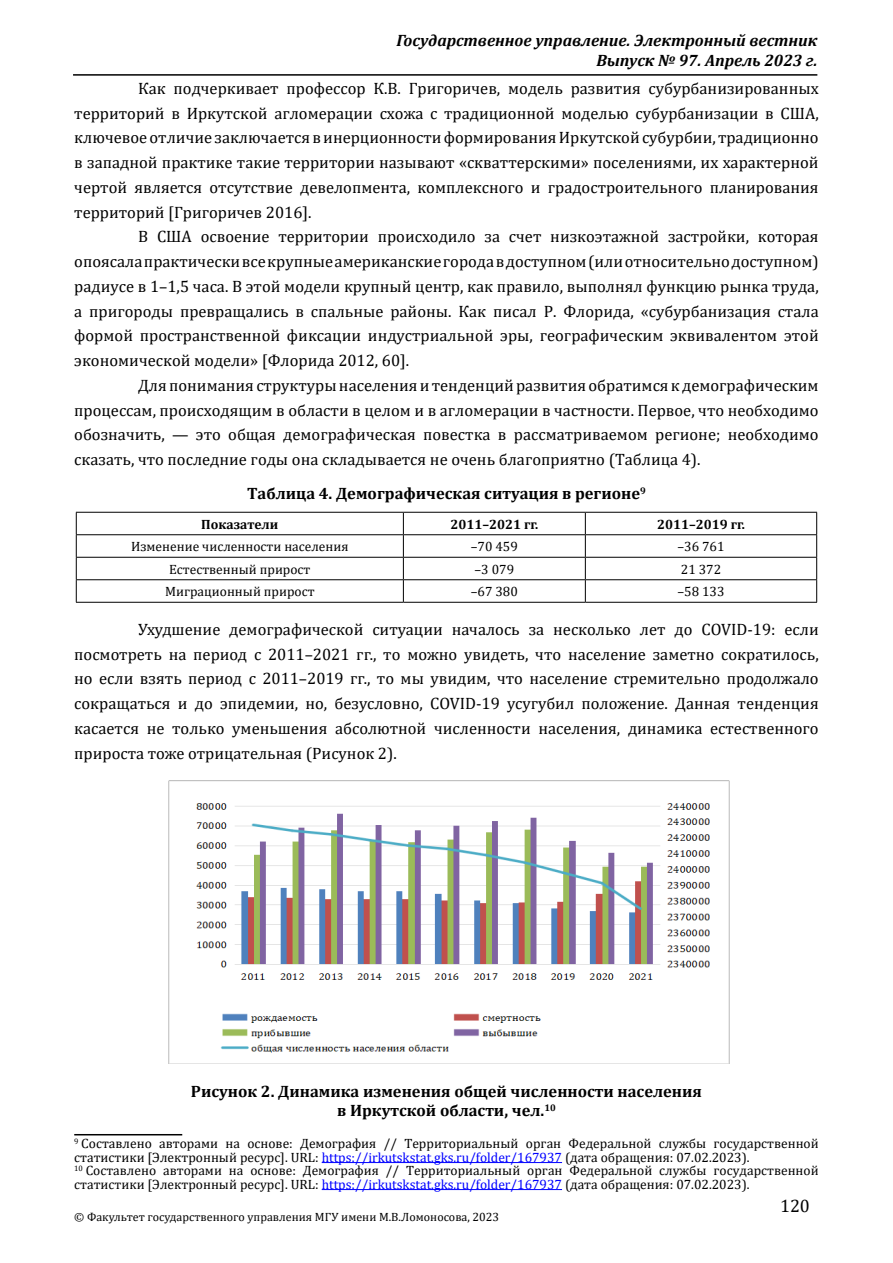
<style>
.page{position:relative;width:893px;height:1263px;background:#fff}
.page>*{position:absolute;margin:0;border:0;box-sizing:border-box;transform-origin:0 0}
.t1{font:18px "Cambria";color:#000}
.t2{font:16.5px/24.8px "Cambria";color:#000;text-align:justify}
.t3{font:700 16.5px/19px "Cambria";color:#000;text-align:center}
.t4{font:italic 700 16.5px/19.5px "Cambria";color:#000;text-align:right}
.t5{font:13.5px/13.5px "Cambria";color:#000}
.t6{font:700 13.5px "Cambria";color:#000}
.t7{font:12px "Cambria";color:#000}
.s1{color:#00f}
</style>
<div class="page">
<hr style="left:73px;top:74px;width:744px;height:2px;background:#000">
<hr style="left:76px;top:512px;width:327px;height:1px;background:#000">
<hr style="left:403px;top:512px;width:182px;height:1px;background:#000">
<hr style="left:585px;top:512px;width:232px;height:1px;background:#000">
<hr style="left:76px;top:534px;width:327px;height:1px;background:#000">
<hr style="left:403px;top:534px;width:182px;height:1px;background:#000">
<hr style="left:585px;top:534px;width:232px;height:1px;background:#000">
<hr style="left:76px;top:557px;width:327px;height:1px;background:#000">
<hr style="left:403px;top:557px;width:182px;height:1px;background:#000">
<hr style="left:585px;top:557px;width:232px;height:1px;background:#000">
<hr style="left:76px;top:579px;width:327px;height:1px;background:#000">
<svg style="left:76px;top:513px;width:1px;height:89px"></svg>
<hr style="left:403px;top:579px;width:182px;height:1px;background:#000">
<svg style="left:403px;top:513px;width:1px;height:89px"></svg>
<hr style="left:585px;top:579px;width:232px;height:1px;background:#000">
<svg style="left:585px;top:513px;width:1px;height:89px"></svg>
<svg style="left:816px;top:513px;width:1px;height:89px"></svg>
<hr style="left:76px;top:602px;width:327px;height:1px;background:#000">
<hr style="left:403px;top:602px;width:182px;height:1px;background:#000">
<hr style="left:585px;top:602px;width:232px;height:1px;background:#000">
<img style="left:169px;top:780px;width:560px;height:283px">
<hr style="left:74px;top:1134px;width:108px;height:1px;background:#000">
<hr style="left:322px;top:1162px;width:240px;height:1px;background:#00f">
<hr style="left:322px;top:1189px;width:240px;height:1px;background:#00f">
<p class="t4" style="left:396px;top:31px;width:423px">Государственное управление. Электронный вестник<br>Выпуск № 97. Апрель 2023 г.</p>
<p class="t2" style="left:74px;top:76px;width:746px;text-indent:64px">Как подчеркивает профессор К.В. Григоричев, модель развития субурбанизированных территорий в Иркутской агломерации схожа с традиционной моделью субурбанизации в США, ключевое отличие заключается в инерционности формирования Иркутской субурбии, традиционно в западной практике такие территории называют «скваттерскими» поселениями, их характерной чертой является отсутствие девелопмента, комплексного и градостроительного планирования территорий [Григоричев 2016].</p>
<p class="t2" style="left:74px;top:224px;width:746px;text-indent:64px">В США освоение территории происходило за счет низкоэтажной застройки, которая опоясала практически все крупные американские города в доступном (или относительно доступном) радиусе в 1–1,5 часа. В этой модели крупный центр, как правило, выполнял функцию рынка труда, а пригороды превращались в спальные районы. Как писал Р. Флорида, «субурбанизация стала формой пространственной фиксации индустриальной эры, географическим эквивалентом этой экономической модели» [Флорида 2012, 60].</p>
<p class="t2" style="left:74px;top:373px;width:746px;text-indent:64px">Для понимания структуры населения и тенденций развития обратимся к демографическим процессам, происходящим в области в целом и в агломерации в частности. Первое, что необходимо обозначить, — это общая демографическая повестка в рассматриваемом регионе; необходимо сказать, что последние годы она складывается не очень благоприятно (Таблица 4).</p>
<p class="t3" style="left:247px;top:483px;width:400px">Таблица 4. Демографическая ситуация в регионе<sup>9</sup></p>
<p class="t6" style="left:201px;top:515px;width:79px">Показатели</p>
<p class="t6" style="left:450px;top:515px;width:89px">2011–2021 гг.</p>
<p class="t6" style="left:657px;top:515px;width:89px">2011–2019 гг.</p>
<p class="t5" style="left:131px;top:540px;width:219px">Изменение численности населения</p>
<p class="t5" style="left:471px;top:540px;width:49px">–70 459</p>
<p class="t5" style="left:677px;top:540px;width:49px">–36 761</p>
<p class="t5" style="left:169px;top:562px;width:143px">Естественный прирост</p>
<p class="t5" style="left:475px;top:562px;width:41px">–3 079</p>
<p class="t5" style="left:681px;top:562px;width:42px">21 372</p>
<p class="t5" style="left:165px;top:585px;width:151px">Миграционный прирост</p>
<p class="t5" style="left:471px;top:585px;width:49px">–67 380</p>
<p class="t5" style="left:677px;top:585px;width:49px">–58 133</p>
<p class="t2" style="left:74px;top:617px;width:746px;text-indent:64px">Ухудшение демографической ситуации началось за несколько лет до COVID-19: если посмотреть на период с 2011–2021 гг., то можно увидеть, что население заметно сократилось, но если взять период с 2011–2019 гг., то мы увидим, что население стремительно продолжало сокращаться и до эпидемии, но, безусловно, COVID-19 усугубил положение. Данная тенденция касается не только уменьшения абсолютной численности населения, динамика естественного прироста тоже отрицательная (Рисунок 2).</p>
<p class="t3" style="left:191px;top:1081px;width:512px">Рисунок 2. Динамика изменения общей численности населения в Иркутской области, чел.<sup>10</sup></p>
<p class="t5" style="left:74px;top:1137px;width:746px"><sup>9</sup> Составлено авторами на основе: Демография // Территориальный орган Федеральной службы государственной статистики [Электронный ресурс]. URL: <span class="s1">https://irkutskstat.gks.ru/folder/167937</span> (дата обращения: 07.02.2023).<br><sup>10</sup> Составлено авторами на основе: Демография // Территориальный орган Федеральной службы государственной статистики [Электронный ресурс]. URL: <span class="s1">https://irkutskstat.gks.ru/folder/167937</span> (дата обращения: 07.02.2023).</p>
<p class="t7" style="left:74px;top:1210px;width:426px">© Факультет государственного управления МГУ имени М.В.Ломоносова, 2023</p>
<p class="t1" style="left:780px;top:1195px;width:31px">120</p>
</div>
